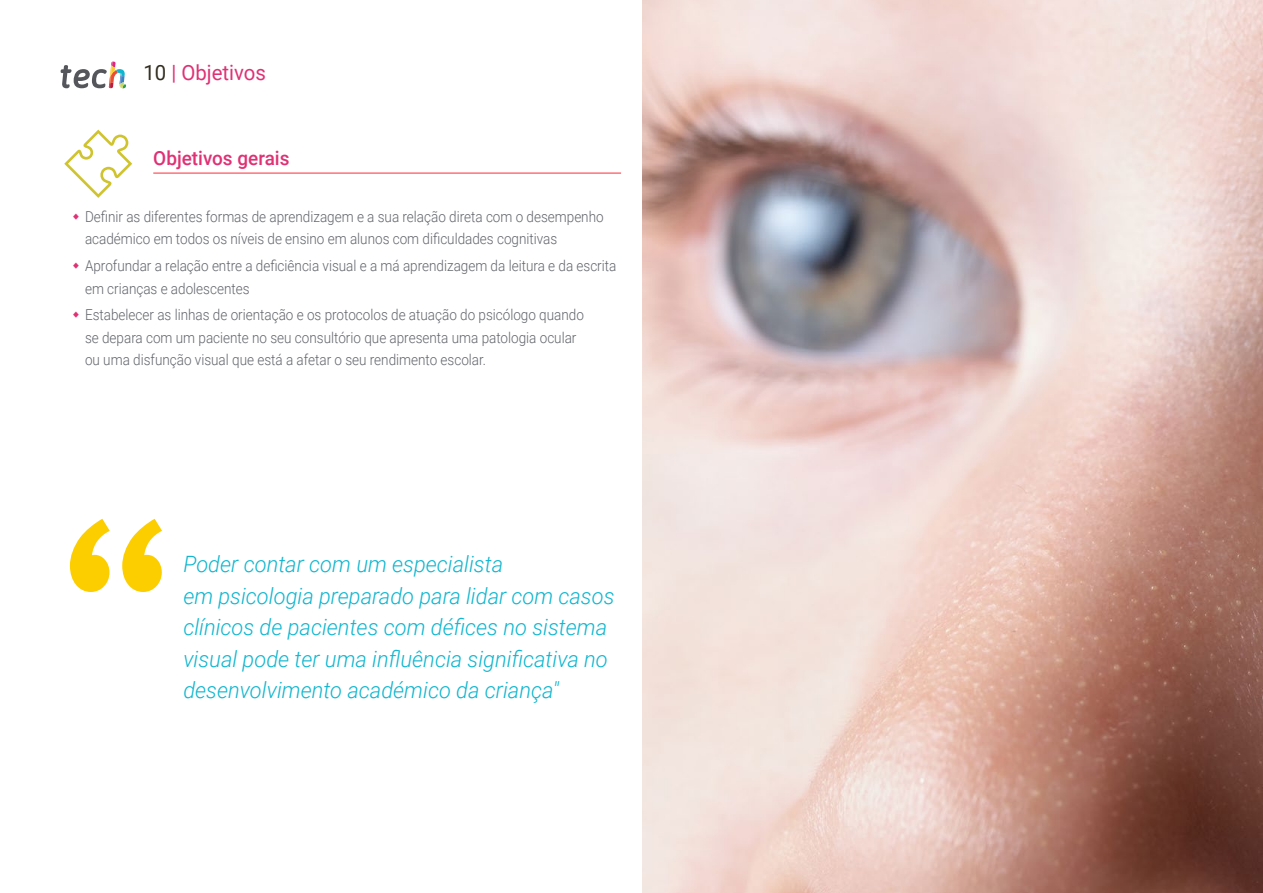
<style>
.page{position:relative;width:1263px;height:893px;background:#fff}
.page>*{position:absolute;margin:0;border:0;box-sizing:border-box;transform-origin:0 0}
.t1{font:italic 300 22.5px/31.5px "Roboto";color:#0fb6cf}
.t2{font:21px "Roboto";color:#df3174}
.t3{font:500 19.5px "Roboto";color:#df3174}
.t4{font:300 15px/22.5px "Roboto";color:#61646a;scale:.9 1}
.s1{color:#312e20}
</style>
<div class="page">
<hr style="left:153px;top:173px;width:468px;height:1px;background:#ff293a">
<svg style="left:64px;top:130px;width:68px;height:68px"></svg>
<img style="left:642px;top:0;width:621px;height:893px">
<svg style="left:70px;top:519px;width:92px;height:73px"></svg>
<svg style="left:61px;top:62px;width:65px;height:27px"></svg>
<h2 class="t2" style="left:144px;top:57px;width:124px"><span class="s1">10</span> | Objetivos</h2>
<h3 class="t3" style="left:153px;top:144px;width:138px">Objetivos gerais</h3>
<p class="t4" style="left:85px;top:205px;width:578px">Definir as diferentes formas de aprendizagem e a sua relação direta com o desempenho académico em todos os níveis de ensino em alunos com dificuldades cognitivas</p>
<p class="t4" style="left:85px;top:254px;width:592px">Aprofundar a relação entre a deficiência visual e a má aprendizagem da leitura e da escrita em crianças e adolescentes</p>
<p class="t4" style="left:85px;top:303px;width:556px">Estabelecer as linhas de orientação e os protocolos de atuação do psicólogo quando se depara com um paciente no seu consultório que apresenta uma patologia ocular ou uma disfunção visual que está a afetar o seu rendimento escolar.</p>
<h1 class="t1" style="left:183px;top:548px;width:433px">Poder contar com um especialista<br>em psicologia preparado para lidar com casos clínicos de pacientes com défices no sistema visual pode ter uma influência significativa no desenvolvimento académico da criança"</h1>
</div>
